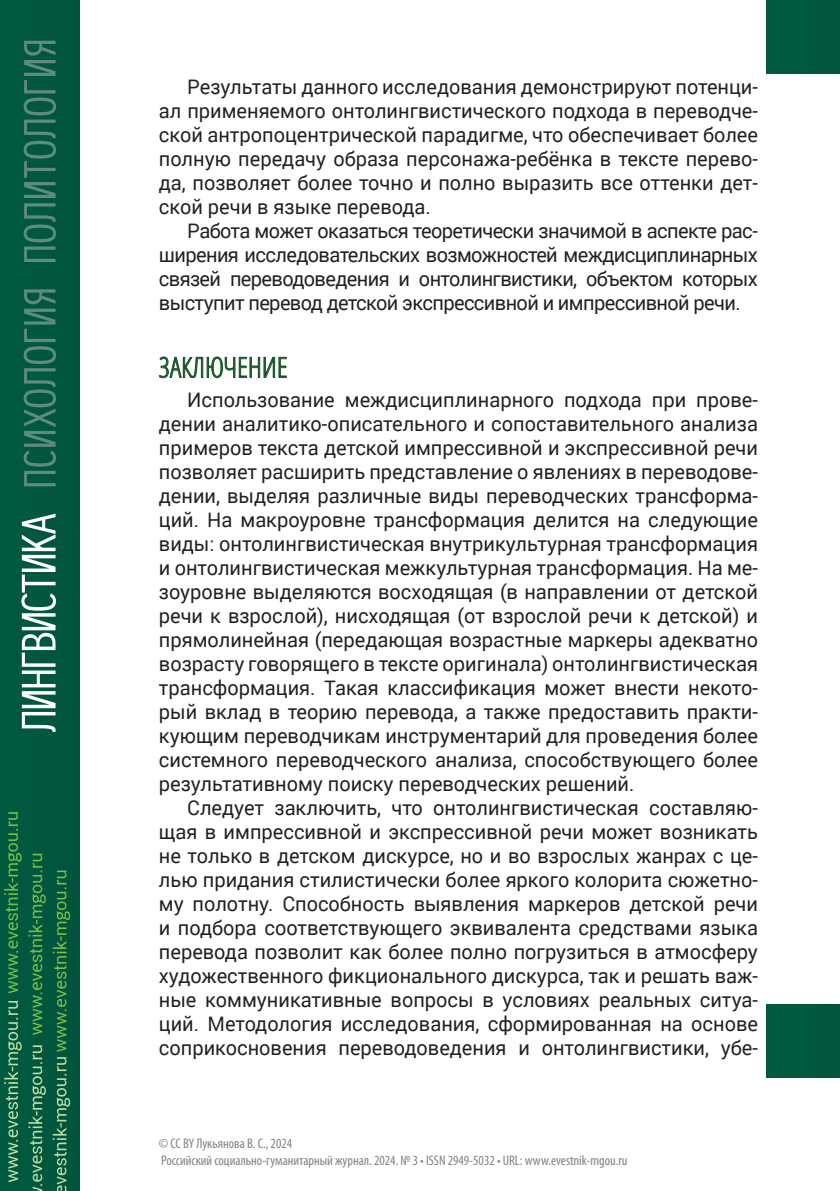
<style>
.page{position:relative;width:840px;height:1191px;background:#fff}
.page>*{position:absolute;margin:0;border:0;box-sizing:border-box;transform-origin:0 0}
.Подзаг_аннот__ключ_с{font:28px "Germano";color:#195429}
.Основной_текст{font:20px/24px "Roberto Sans";color:#231f20;text-align:justify}
.t1{font:condensed 14px/16.8px "Myriad Pro";color:#808285}
</style>
<div class="page">
<div style="left:0;top:0;width:79px;height:1191px;background:#00573d"></div>
<div style="left:766px;top:0;width:73px;height:74px;background:#00583f"></div>
<svg style="left:4px;top:1001px;width:18px;height:181px"></svg>
<svg style="left:4px;top:812px;width:18px;height:181px"></svg>
<svg style="left:28px;top:853px;width:18px;height:182px"></svg>
<svg style="left:53px;top:870px;width:17px;height:181px"></svg>
<svg style="left:28px;top:1045px;width:18px;height:146px"></svg>
<svg style="left:53px;top:1057px;width:17px;height:134px"></svg>
<svg style="left:24px;top:41px;width:32px;height:221px"></svg>
<svg style="left:24px;top:289px;width:32px;height:197px"></svg>
<div style="left:766px;top:1004px;width:73px;height:73px;background:#00583f"></div>
<svg style="left:21px;top:513px;width:35px;height:219px"></svg>
<svg style="left:159px;top:356px;width:128px;height:23px"></svg>
<p class="Основной_текст" style="left:159px;top:73px;width:600px;text-indent:28px">Результаты данного исследования демонстрируют потенци&shy;ал применяемого онтолингвистического подхода в переводче&shy;ской антропоцентрической парадигме, что обеспечивает более полную передачу образа персонажа-ребёнка в тексте перево&shy;да, позволяет более точно и полно выразить все оттенки дет&shy;ской речи в языке перевода.</p>
<p class="Основной_текст" style="left:159px;top:217px;width:600px;text-indent:28px">Работа может оказаться теоретически значимой в аспекте рас&shy;ширения исследовательских возможностей междисциплинарных связей переводоведения и онтолингвистики, объектом которых выступит перевод детской экспрессивной и импрессивной речи.</p>
<p class="Подзаг_аннот__ключ_с" style="left:159px;top:348px;width:130px">ЗАКЛЮЧЕНИЕ</p>
<p class="Основной_текст" style="left:159px;top:386px;width:600px;text-indent:28px">Использование междисциплинарного подхода при прове&shy;дении аналитико-описательного и сопоставительного анализа примеров текста детской импрессивной и экспрессивной речи позволяет расширить представление о явлениях в переводове&shy;дении, выделяя различные виды переводческих трансформа&shy;ций. На макроуровне трансформация делится на следующие виды: онтолингвистическая внутрикультурная трансформация и онтолингвистическая межкультурная трансформация. На ме&shy;зоуровне выделяются восходящая (в направлении от детской речи к взрослой), нисходящая (от взрослой речи к детской) и прямолинейная (передающая возрастные маркеры адекватно возрасту говорящего в тексте оригинала) онтолингвистическая трансформация. Такая классификация может внести некото&shy;рый вклад в теорию перевода, а также предоставить практи&shy;кующим переводчикам инструментарий для проведения более системного переводческого анализа, способствующего более результативному поиску переводческих решений.</p>
<p class="Основной_текст" style="left:159px;top:794px;width:600px;text-indent:28px">Следует заключить, что онтолингвистическая составляю&shy;щая в импрессивной и экспрессивной речи может возникать не только в детском дискурсе, но и во взрослых жанрах с це&shy;лью придания стилистически более яркого колорита сюжетно&shy;му полотну. Способность выявления маркеров детской речи и подбора соответствующего эквивалента средствами языка перевода позволит как более полно погрузиться в атмосферу художественного фикционального дискурса, так и решать важ&shy;ные коммуникативные вопросы в условиях реальных ситуа&shy;ций. Методология исследования, сформированная на основе соприкосновения переводоведения и онтолингвистики, убе-</p>
<p class="t1" style="left:159px;top:1134px;width:469px">© CC BY Лукьянова В. С., 2024<br>Российский социально-гуманитарный журнал. 2024. № 3 • ISSN 2949-5032 • URL: www.evestnik-mgou.ru</p>
</div>
